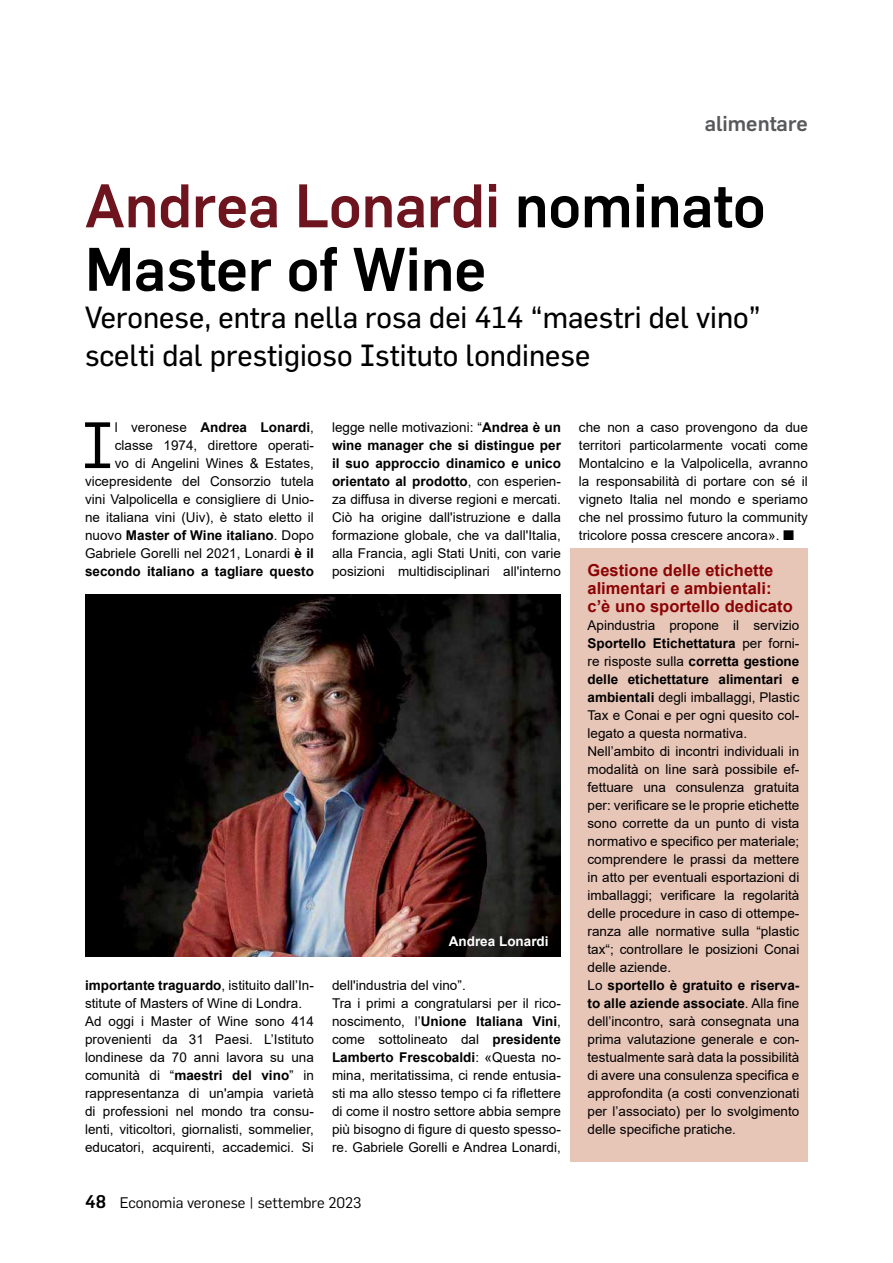
<style>
.page{position:relative;width:893px;height:1263px;background:#fff}
.page>*{position:absolute;margin:0;border:0;box-sizing:border-box;transform-origin:0 0}
.t1{font:64.05px "Flama";color:#000}
.t2{font:500 60.15px/63.4px "Flama";color:#000}
.t3{font:30px/37.5px "Flama Basic";color:#000}
.t4{font:500 21px "Flama";color:#58595b}
.t5{font:700 16.5px/18px "Arial";color:#8b0304}
.t6{font:15px "Flama";color:#000}
.t7{font:13.5px/18px "Arial";color:#000}
.t8{font:700 13.5px "Arial";color:#fff}
.s1{color:#6e141e}
.s2{font-weight:700}
.s3{font-weight:500;font-size:18px}
.s4{font-family:"Flama Basic"}
</style>
<div class="page">
<div style="left:570px;top:549px;width:238px;height:612px;background:#e7c5b7"></div>
<img style="left:85px;top:594px;width:476px;height:363px">
<h3 class="t4" style="left:705px;top:109px;width:105px">alimentare</h3>
<h2 class="t2" style="left:85px;top:170px;width:682px"><span class="s1">Andrea Lonardi</span> nominato<br>Master of Wine</h2>
<h3 class="t3" style="left:85px;top:298px;width:677px">Veronese, entra nella rosa dei 414 “maestri del vino” scelti dal prestigioso Istituto londinese</h3>
<h1 class="t1" style="left:81px;top:408px;width:34px">I</h1>
<p class="t7" style="left:85px;top:418px;width:230px;text-align:right">l veronese <span class="s2">Andrea Lonardi</span>, classe 1974, direttore operati-<br>vo di Angelini Wines &amp; Estates, vicepresidente del Consorzio tutela vini Valpolicella e consigliere di Unio&shy;ne italiana vini (Uiv), è stato eletto il nuovo <span class="s2">Master of Wine italiano</span>. Dopo Gabriele Gorelli nel 2021, Lonardi <span class="s2">è il secondo italiano a tagliare questo</span></p>
<p class="t7" style="left:332px;top:418px;width:230px;text-align:justify">legge nelle motivazioni: “<span class="s2">Andrea è un wine manager che si distingue per il suo approccio dinamico e unico orientato al prodotto</span>, con esperien&shy;za diffusa in diverse regioni e mercati.<br>Ciò ha origine dall'istruzione e dalla formazione globale, che va dall'Italia, alla Francia, agli Stati Uniti, con varie posizioni multidisciplinari all'interno</p>
<p class="t7" style="left:85px;top:976px;width:230px"><span class="s2">importante traguardo</span>, istituito dall’In&shy;stitute of Masters of Wine di Londra.<br>Ad oggi i Master of Wine sono 414 provenienti da 31 Paesi. L’Istituto londinese da 70 anni lavora su una comunità di “<span class="s2">maestri del vino</span>” in rappresentanza di un'ampia varietà di professioni nel mondo tra consu&shy;lenti, viticoltori, giornalisti, sommelier, educatori, acquirenti, accademici. Si</p>
<p class="t8" style="left:449px;top:932px;width:101px">Andrea Lonardi</p>
<p class="t7" style="left:332px;top:976px;width:230px">dell'industria del vino”.<br>Tra i primi a congratularsi per il rico&shy;noscimento, l’<span class="s2">Unione Italiana Vini</span>, come sottolineato dal <span class="s2">presidente Lamberto Frescobaldi</span>: «Questa no&shy;mina, meritatissima, ci rende entusia&shy;sti ma allo stesso tempo ci fa riflettere di come il nostro settore abbia sempre più bisogno di figure di questo spesso&shy;re. Gabriele Gorelli e Andrea Lonardi,</p>
<p class="t6" style="left:85px;top:1193px;width:278px"><span class="s3">48</span> Economia veronese | settembre 2023</p>
<p class="t7" style="left:579px;top:418px;width:230px;text-align:justify">che non a caso provengono da due territori particolarmente vocati come Montalcino e la Valpolicella, avranno la responsabilità di portare con sé il vigneto Italia nel mondo e speriamo che nel prossimo futuro la community tricolore possa crescere ancora». <span class="s4">π</span></p>
<p class="t5" style="left:587px;top:561px;width:207px">Gestione delle etichette alimentari e ambientali: c’è uno sportello dedicato</p>
<p class="t7" style="left:587px;top:616px;width:213px">Apindustria propone il servizio <span class="s2">Sportello Etichettatura</span> per forni&shy;re risposte sulla <span class="s2">corretta gestione delle etichettature alimentari e ambientali</span> degli imballaggi, Plastic Tax e Conai e per ogni quesito col&shy;legato a questa normativa.<br>Nell’ambito di incontri individuali in modalità on line sarà possibile ef&shy;fettuare una consulenza gratuita per: verificare se le proprie etichette sono corrette da un punto di vista normativo e specifico per materiale; comprendere le prassi da mettere in atto per eventuali esportazioni di imballaggi; verificare la regolarità delle procedure in caso di ottempe&shy;ranza alle normative sulla “plastic tax“; controllare le posizioni Conai delle aziende.<br>Lo <span class="s2">sportello è gratuito e riserva&shy;to alle aziende associate</span>. Alla fine dell’incontro, sarà consegnata una prima valutazione generale e con&shy;testualmente sarà data la possibilità di avere una consulenza specifica e approfondita (a costi convenzionati per l’associato) per lo svolgimento delle specifiche pratiche.</p>
</div>
